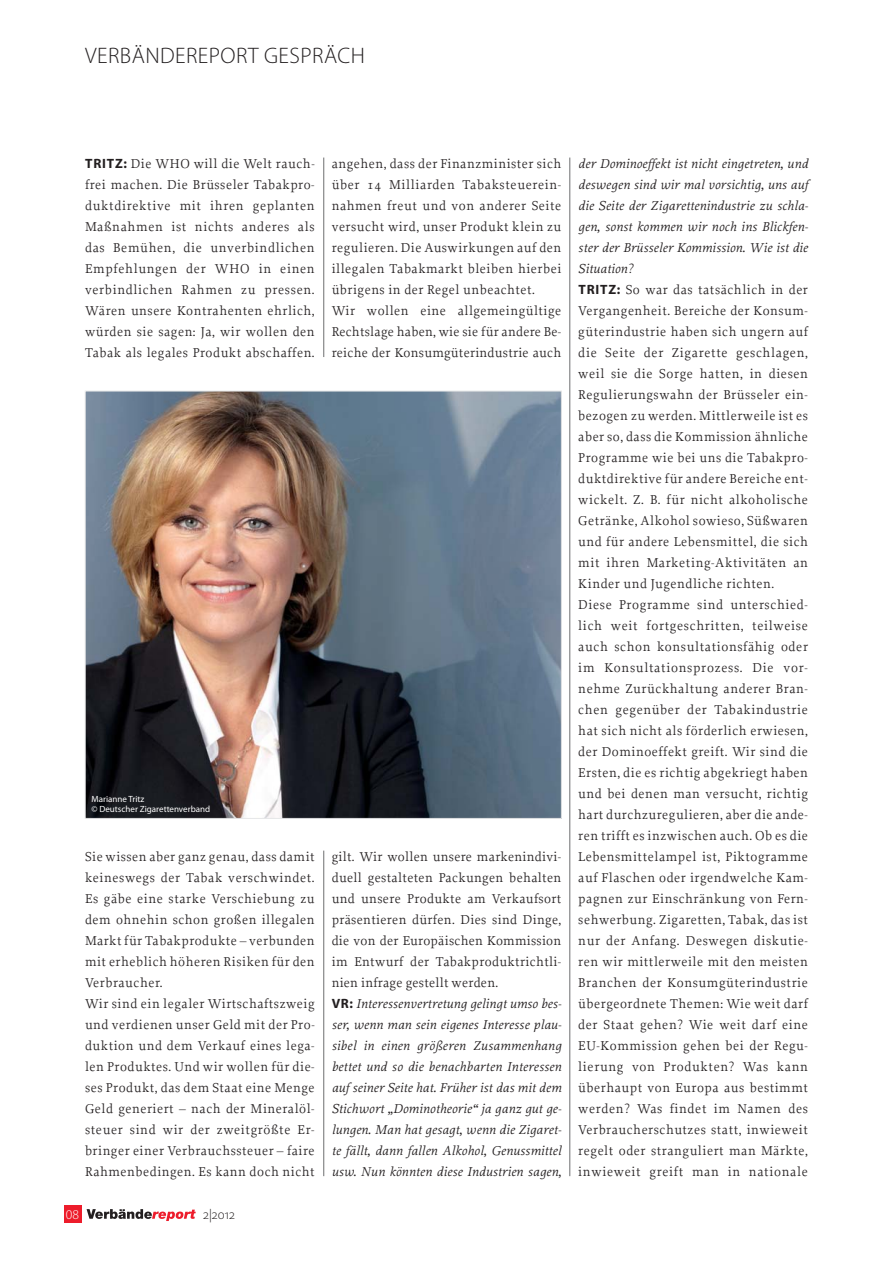
<style>
.page{position:relative;width:893px;height:1263px;background:#fff}
.page>*{position:absolute;margin:0;border:0;box-sizing:border-box;transform-origin:0 0}
.t1{font:300 22.5px "Myriad Pro";letter-spacing:.02em;color:#231f20}
.t2{font:13.5px/21px "Proforma";letter-spacing:.04em;color:#231f20}
.t3{font:italic 13.5px/21px "Proforma";letter-spacing:.02em;color:#231f20}
.t4{font:300 13.5px "Myriad Pro";color:#231f20}
.t5{font:300 13.5px "Myriad Pro";color:#fff}
.t6{font:9px/10.5px "Myriad Pro";color:#fff}
.s1{font-family:"Myriad Pro";font-weight:700}
.s2{font-style:normal}
.s3{font-family:"Myriad Pro";font-weight:700;font-style:normal}
.s4{font-style:italic}
</style>
<div class="page">
<hr style="left:323px;top:158px;width:1px;height:199px;background:#6d6e70">
<hr style="left:323px;top:850px;width:1px;height:326px;background:#6d6e70">
<hr style="left:570px;top:158px;width:1px;height:1018px;background:#6d6e70">
<div style="left:64px;top:1205px;width:18px;height:17px;background:#ed1c2b"></div>
<svg style="left:87px;top:1209px;width:109px;height:12px"></svg>
<img style="left:87px;top:393px;width:473px;height:424px">
<h1 class="t1" style="left:85px;top:47px;width:281px">VERBÄNDEREPORT GESPRÄCH</h1>
<p class="t2" style="left:85px;top:154px;width:231px;text-align:justify"><span class="s1">TRITZ:</span> Die WHO will die Welt rauch&shy;frei machen. Die Brüsseler Tabakpro&shy;duktdirektive mit ihren geplanten Maßnahmen ist nichts anderes als das Bemühen, die unverbindlichen Empfehlungen der WHO in einen verbindlichen Rahmen zu pressen.<br>Wären unsere Kontrahenten ehrlich, würden sie sagen: Ja, wir wollen den Tabak als legales Produkt abschaffen.</p>
<p class="t6" style="left:91px;top:794px;width:120px">Marianne Tritz<br>© Deutscher Zigarettenverband</p>
<p class="t2" style="left:85px;top:847px;width:231px">Sie wissen aber ganz genau, dass damit keineswegs der Tabak verschwindet.<br>Es gäbe eine starke Verschiebung zu dem ohnehin schon großen illegalen Markt für Tabakprodukte – verbunden mit erheblich höheren Risiken für den Verbraucher.<br>Wir sind ein legaler Wirtschaftszweig und verdienen unser Geld mit der Pro&shy;duktion und dem Verkauf eines lega&shy;len Produktes. Und wir wollen für die&shy;ses Produkt, das dem Staat eine Menge Geld generiert – nach der Mineralöl&shy;steuer sind wir der zweitgrößte Er&shy;bringer einer Verbrauchssteuer – faire Rahmenbedingen. Es kann doch nicht</p>
<p class="t5" style="left:66px;top:1209px;width:15px">08</p>
<p class="t4" style="left:203px;top:1209px;width:33px">2|2012</p>
<p class="t2" style="left:332px;top:154px;width:231px">angehen, dass der Finanzminister sich über 14 Milliarden Tabaksteuerein&shy;nahmen freut und von anderer Seite versucht wird, unser Produkt klein zu regulieren. Die Auswirkungen auf den illegalen Tabakmarkt bleiben hierbei übrigens in der Regel unbeachtet.<br>Wir wollen eine allgemeingültige Rechtslage haben, wie sie für andere Be&shy;reiche der Konsumgüterindustrie auch</p>
<p class="t3" style="left:332px;top:847px;width:231px"><span class="s2">gilt. Wir wollen unsere markenindivi&shy;duell gestalteten Packungen behalten und unsere Produkte am Verkaufsort präsentieren dürfen. Dies sind Dinge, die von der Europäischen Kommission im Entwurf der Tabakproduktrichtli&shy;nien infrage gestellt werden.<br></span><span class="s3">VR:</span> Interessenvertretung gelingt umso bes&shy;ser, wenn man sein eigenes Interesse plau&shy;sibel in einen größeren Zusammenhang bettet und so die benachbarten Interessen auf seiner Seite hat. Früher ist das mit dem Stichwort „Dominotheorie“ ja ganz gut ge&shy;lungen. Man hat gesagt, wenn die Zigaret&shy;te fällt, dann fallen Alkohol, Genussmittel usw. Nun könnten diese Industrien sagen,</p>
<p class="t2" style="left:578px;top:154px;width:231px"><span class="s4">der Dominoeffekt ist nicht eingetreten, und deswegen sind wir mal vorsichtig, uns auf die Seite der Zigarettenindustrie zu schla&shy;gen, sonst kommen wir noch ins Blickfen&shy;ster der Brüsseler Kommission. Wie ist die Situation?<br></span><span class="s1">TRITZ:</span> So war das tatsächlich in der Vergangenheit. Bereiche der Konsum&shy;güterindustrie haben sich ungern auf die Seite der Zigarette geschlagen, weil sie die Sorge hatten, in diesen Regulierungswahn der Brüsseler ein&shy;bezogen zu werden. Mittlerweile ist es aber so, dass die Kommission ähnliche Programme wie bei uns die Tabakpro&shy;duktdirektive für andere Bereiche ent&shy;wickelt. Z. B. für nicht alkoholische Getränke, Alkohol sowieso, Süßwaren und für andere Lebensmittel, die sich mit ihren Marketing-Aktivitäten an Kinder und Jugendliche richten.<br>Diese Programme sind unterschied&shy;lich weit fortgeschritten, teilweise auch schon konsultationsfähig oder im Konsultationsprozess. Die vor&shy;nehme Zurückhaltung anderer Bran&shy;chen gegenüber der Tabakindustrie hat sich nicht als förderlich erwiesen, der Dominoeffekt greift. Wir sind die Ersten, die es richtig abgekriegt haben und bei denen man versucht, richtig hart durchzuregulieren, aber die ande&shy;ren trifft es inzwischen auch. Ob es die Lebensmittelampel ist, Piktogramme auf Flaschen oder irgendwelche Kam&shy;pagnen zur Einschränkung von Fern&shy;sehwerbung. Zigaretten, Tabak, das ist nur der Anfang. Deswegen diskutie&shy;ren wir mittlerweile mit den meisten Branchen der Konsumgüterindustrie übergeordnete Themen: Wie weit darf der Staat gehen? Wie weit darf eine EU-Kommission gehen bei der Regu&shy;lierung von Produkten? Was kann überhaupt von Europa aus bestimmt werden? Was findet im Namen des Verbraucherschutzes statt, inwieweit regelt oder stranguliert man Märkte, inwieweit greift man in nationale</p>
</div>
